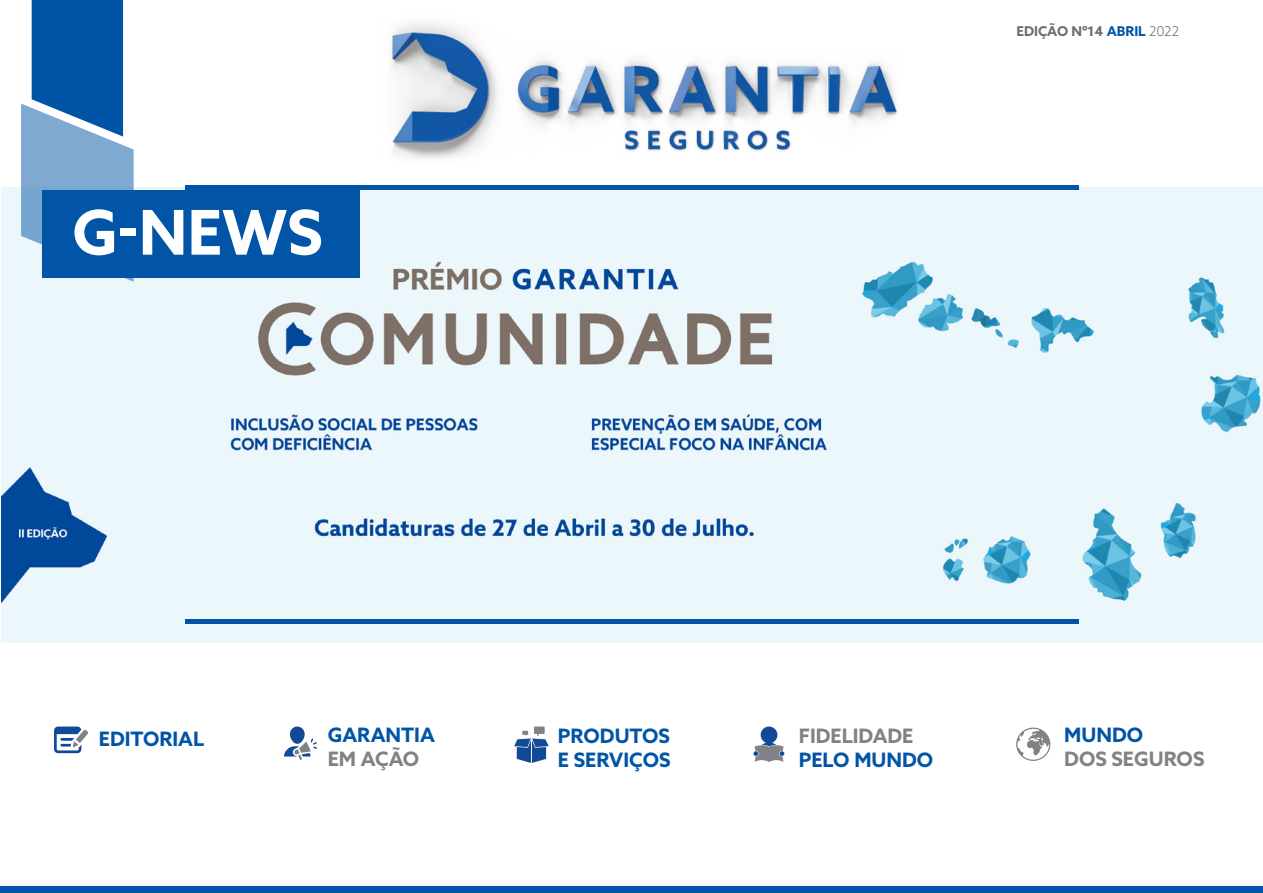
<style>
.page{position:relative;width:1263px;height:893px;background:#fff}
.page>*{position:absolute;margin:0;border:0;box-sizing:border-box;transform-origin:0 0}
.t1{font:700 61.8px "Azo Sans";color:#fff}
.t2{font:700 19.95px "Azo Sans";color:#0154a6}
.t3{font:700 19.95px "Azo Sans";color:#808285}
.t4{font:700 13.5px "Azo Sans";color:#6c6d70}
.s1{color:#0054a6}
.s2{font-weight:300}
</style>
<div class="page">
<img style="left:2px;top:187px;width:1261px;height:455px">
<svg style="left:21px;top:0;width:113px;height:282px;background:#5d92c6"></svg>
<div style="left:0;top:886px;width:1263px;height:7px;background:#0154a6"></div>
<div style="left:43px;top:190px;width:317px;height:87px;background:#0154a6"></div>
<img style="left:391px;top:23px;width:507px;height:136px">
<hr style="left:185px;top:185px;width:893px;height:4px;background:#0154a6">
<hr style="left:185px;top:620px;width:893px;height:4px;background:#0154a6">
<svg style="left:54px;top:726px;width:34px;height:27px"></svg>
<svg style="left:284px;top:726px;width:33px;height:34px"></svg>
<svg style="left:753px;top:726px;width:31px;height:36px"></svg>
<svg style="left:1016px;top:728px;width:34px;height:33px"></svg>
<svg style="left:514px;top:726px;width:35px;height:37px"></svg>
<p class="t1" style="left:72px;top:192px;width:252px">G-NEWS</p>
<p class="t4" style="left:1016px;top:22px;width:164px">EDIÇÃO Nº14 <span class="s1">ABRIL</span> <span class="s2">2022</span></p>
<p class="t2" style="left:99px;top:726px;width:107px">EDITORIAL</p>
<p class="t2" style="left:328px;top:721px;width:109px">GARANTIA</p>
<p class="t3" style="left:328px;top:745px;width:93px">EM AÇÃO</p>
<p class="t2" style="left:558px;top:722px;width:114px">PRODUTOS</p>
<p class="t2" style="left:558px;top:746px;width:114px">E SERVIÇOS</p>
<p class="t3" style="left:799px;top:722px;width:116px">FIDELIDADE</p>
<p class="t2" style="left:799px;top:746px;width:136px">PELO MUNDO</p>
<p class="t2" style="left:1064px;top:721px;width:80px">MUNDO</p>
<p class="t3" style="left:1064px;top:745px;width:142px">DOS SEGUROS</p>
</div>
